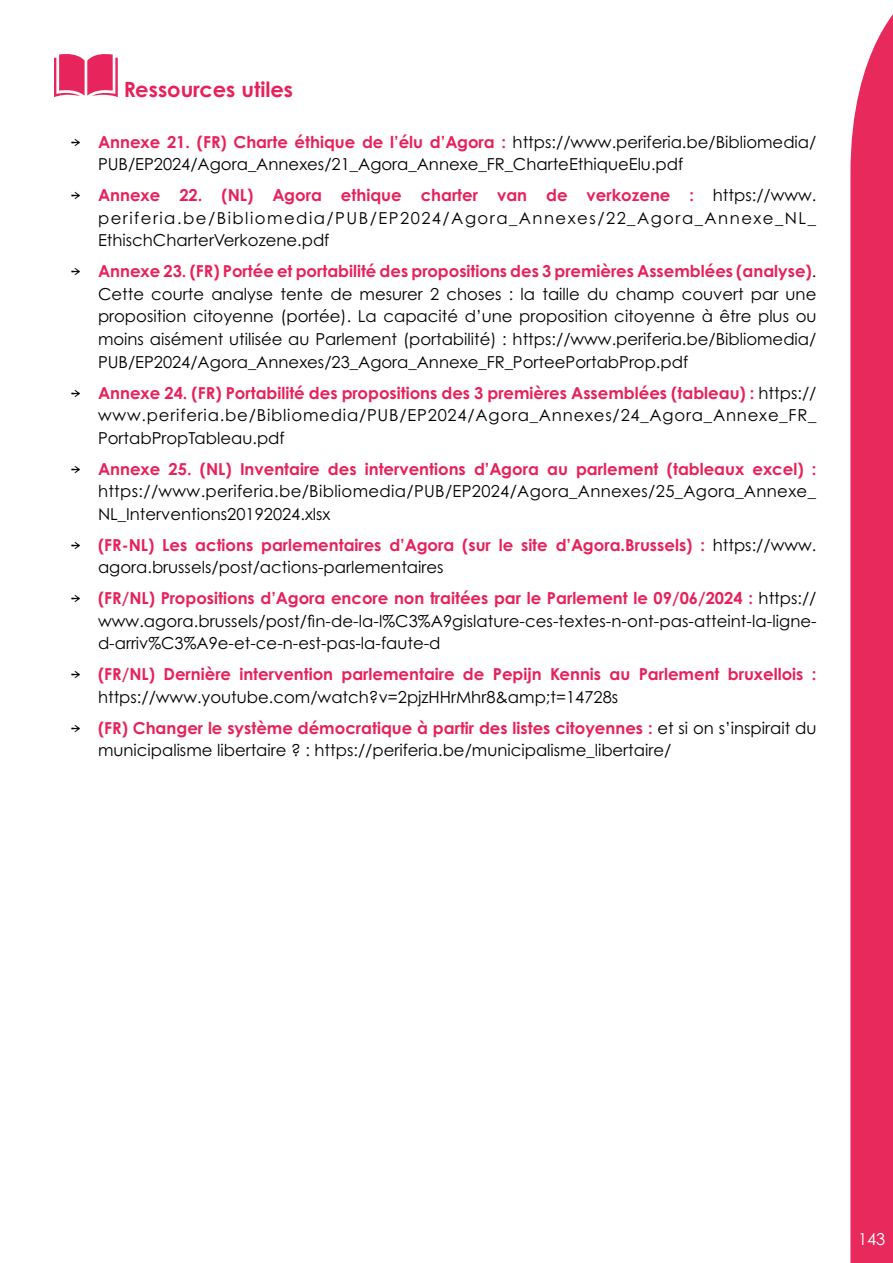
<style>
.page{position:relative;width:893px;height:1263px;background:#fff}
.page>*{position:absolute;margin:0;border:0;box-sizing:border-box;transform-origin:0 0}
.t1{font:700 21px "Century Gothic Pro";color:#e7215a}
.t2{font:16.5px/22.5px "Century Gothic Pro";color:#000;text-align:justify}
.t3{font:700 16.5px/22.5px "Century Gothic Pro";color:#e7215a}
.t4{font:16.5px "Century Gothic Pro";color:#fff}
.s1{font-family:"Gelica"}
.s2{font-weight:700;color:#e7215a}
.s3{font-family:"Gelica";font-weight:400;color:#000}
.s4{font-weight:400;color:#000}
</style>
<div class="page">
<div style="left:850px;top:14px;width:43px;height:1249px;background:#e7295c"></div>
<svg style="left:54px;top:54px;width:64px;height:43px"></svg>
<p class="t1" style="left:124px;top:76px;width:171px">Ressources utiles</p>
<p class="t2" style="left:98px;top:131px;width:720px;text-indent:-27px"><span class="s1">→</span> <span class="s2">Annexe 21. (FR) Charte éthique de l’élu d’Agora :</span> https://www.periferia.be/Bibliomedia/<br>PUB/EP2024/Agora_Annexes/21_Agora_Annexe_FR_CharteEthiqueElu.pdf</p>
<p class="t2" style="left:98px;top:184px;width:720px;text-indent:-27px"><span class="s1">→</span> <span class="s2">Annexe 22. (NL) Agora ethique charter van de verkozene :</span> https://www. periferia.be/Bibliomedia/PUB/EP2024/Agora_Annexes/22_Agora_Annexe_NL_ EthischCharterVerkozene.pdf</p>
<p class="t2" style="left:98px;top:260px;width:720px;text-indent:-27px"><span class="s1">→</span> <span class="s2">Annexe 23. (FR) Portée et portabilité des propositions des 3 premières Assemblées (analyse)</span>.<br>Cette courte analyse tente de mesurer 2 choses : la taille du champ couvert par une proposition citoyenne (portée). La capacité d’une proposition citoyenne à être plus ou moins aisément utilisée au Parlement (portabilité) : https://www.periferia.be/Bibliomedia/ PUB/EP2024/Agora_Annexes/23_Agora_Annexe_FR_PorteePortabProp.pdf</p>
<p class="t2" style="left:98px;top:381px;width:720px;text-indent:-27px"><span class="s1">→</span> <span class="s2">Annexe 24. (FR) Portabilité des propositions des 3 premières Assemblées (tableau) :</span> https:// www.periferia.be/Bibliomedia/PUB/EP2024/Agora_Annexes/24_Agora_Annexe_FR_ PortabPropTableau.pdf</p>
<p class="t2" style="left:98px;top:457px;width:720px;text-indent:-27px"><span class="s1">→</span> <span class="s2">Annexe 25. (NL) Inventaire des interventions d’Agora au parlement (tableaux excel) : </span>https://www.periferia.be/Bibliomedia/PUB/EP2024/Agora_Annexes/25_Agora_Annexe_ NL_Interventions20192024.xlsx</p>
<p class="t3" style="left:98px;top:533px;width:720px;text-indent:-27px"><span class="s3">→</span> (FR-NL) Les actions parlementaires d’Agora (sur le site d’Agora.Brussels) : <span class="s4">https://www. agora.brussels/post/actions-parlementaires</span></p>
<p class="t2" style="left:98px;top:587px;width:720px;text-indent:-27px"><span class="s1">→</span> <span class="s2">(FR/NL) Propositions d’Agora encore non traitées par le Parlement le 09/06/2024 :</span> https:// www.agora.brussels/post/fin-de-la-l%C3%A9gislature-ces-textes-n-ont-pas-atteint-la-ligne&shy;d-arriv%C3%A9e-et-ce-n-est-pas-la-faute-d</p>
<p class="t3" style="left:98px;top:663px;width:720px;text-indent:-27px"><span class="s3">→</span> (FR/NL) Dernière intervention parlementaire de Pepijn Kennis au Parlement bruxellois : <span class="s4">https://www.youtube.com/watch?v=2pjzHHrMhr8&amp;amp;t=14728s</span></p>
<p class="t2" style="left:98px;top:716px;width:720px;text-indent:-27px"><span class="s1">→</span> <span class="s2">(FR) Changer le système démocratique à partir des listes citoyennes :</span> et si on s’inspirait du municipalisme libertaire ? : https://periferia.be/municipalisme_libertaire/</p>
<p class="t4" style="left:858px;top:1229px;width:29px">143</p>
</div>
